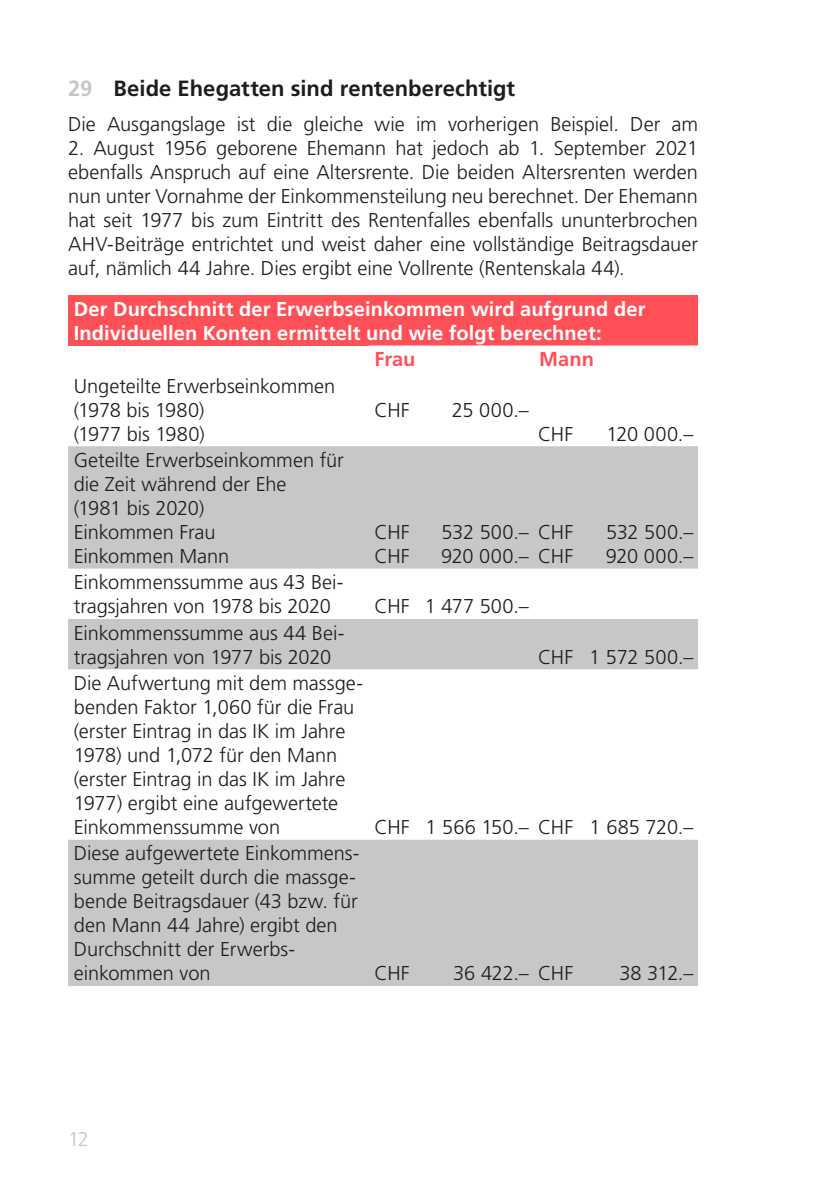
<style>
.page{position:relative;width:840px;height:1191px;background:#fff}
.page>*{position:absolute;margin:0;border:0;box-sizing:border-box;transform-origin:0 0}
.t1{font:700 22px "Frutiger LT Std";color:#1d1d1b}
.Grundtext{font:300 20px/24px "Frutiger LT Std";letter-spacing:-.005em;color:#1d1d1b}
.Tabellen_Text_Weiss{font:700 20px/24px "Frutiger LT Std";letter-spacing:.005em;color:#fff}
.Tabellen_Text_Weiss-2{font:700 20px "Frutiger LT Std";color:#ff5057}
.t2{font:300 20px "Frutiger LT Std";color:#c7c7c6}
.s1{color:#c7c7c6}
</style>
<div class="page">
<div style="left:68px;top:295px;width:629px;height:50px;background:#ff5057"></div>
<svg style="left:369px;top:345px;width:328px;height:1px"></svg>
<svg style="left:68px;top:446px;width:629px;height:540px;fill:#c7c7c6"></svg>
<p class="t1" style="left:68px;top:75px;width:448px"><span class="s1">29</span> Beide Ehegatten sind rentenberechtigt</p>
<p class="Grundtext" style="left:68px;top:113px;width:631px">Die Ausgangslage ist die gleiche wie im vorherigen Beispiel. Der am</p>
<p class="Grundtext" style="left:68px;top:137px;width:631px;text-align:justify">2. August 1956 geborene Ehemann hat jedoch ab 1. September 2021 ebenfalls Anspruch auf eine Altersrente. Die beiden Altersrenten werden nun unter Vornahme der Einkommensteilung neu berechnet. Der Ehemann hat seit 1977 bis zum Eintritt des Rentenfalles ebenfalls ununterbrochen AHV-Beiträge entrichtet und weist daher eine vollständige Beitragsdauer auf, nämlich 44 Jahre. Dies ergibt eine Vollrente (Rentenskala 44).</p>
<p class="Tabellen_Text_Weiss" style="left:74px;top:297px;width:573px">Der Durchschnitt der Erwerbseinkommen wird aufgrund der<br>Individuellen Konten ermittelt und wie folgt berechnet:</p>
<p class="Tabellen_Text_Weiss-2" style="left:374px;top:347px;width:42px">Frau</p>
<p class="Tabellen_Text_Weiss-2" style="left:539px;top:347px;width:56px">Mann</p>
<p class="Grundtext" style="left:74px;top:374px;width:263px">Ungeteilte Erwerbseinkommen (1978 bis 1980)<br>(1977 bis 1980)</p>
<p class="Grundtext" style="left:374px;top:398px;width:37px">CHF</p>
<p class="Grundtext" style="left:451px;top:398px;width:78px">25 000.–</p>
<p class="Grundtext" style="left:537px;top:422px;width:37px">CHF</p>
<p class="Grundtext" style="left:606px;top:422px;width:88px">120 000.–</p>
<p class="Grundtext" style="left:74px;top:448px;width:271px">Geteilte Erwerbseinkommen für die Zeit während der Ehe<br>(1981 bis 2020)<br>Einkommen Frau<br>Einkommen Mann</p>
<p class="Grundtext" style="left:74px;top:570px;width:271px">Einkommenssumme aus 43 Bei&shy;tragsjahren von 1978 bis 2020</p>
<p class="Grundtext" style="left:74px;top:621px;width:272px">Einkommenssumme aus 44 Bei&shy;tragsjahren von 1977 bis 2020</p>
<p class="Grundtext" style="left:74px;top:671px;width:291px">Die Aufwertung mit dem massge&shy;benden Faktor 1,060 für die Frau (erster Eintrag in das IK im Jahre<br>1978) und 1,072 für den Mann (erster Eintrag in das IK im Jahre<br>1977) ergibt eine aufgewertete<br>Einkommenssumme von</p>
<p class="Grundtext" style="left:74px;top:841px;width:287px">Diese aufgewertete Einkommens&shy;summe geteilt durch die massge&shy;bende Beitragsdauer (43 bzw. für den Mann 44 Jahre) ergibt den<br>Durchschnitt der Erwerbs&shy;einkommen von</p>
<p class="Grundtext" style="left:374px;top:520px;width:37px">CHF<br>CHF</p>
<p class="Grundtext" style="left:441px;top:520px;width:89px">532 500.–<br>920 000.–</p>
<p class="Grundtext" style="left:537px;top:520px;width:37px">CHF<br>CHF</p>
<p class="Grundtext" style="left:605px;top:520px;width:89px">532 500.–<br>920 000.–</p>
<p class="Grundtext" style="left:374px;top:594px;width:37px">CHF</p>
<p class="Grundtext" style="left:424px;top:594px;width:106px">1 477 500.–</p>
<p class="Grundtext" style="left:537px;top:645px;width:37px">CHF</p>
<p class="Grundtext" style="left:588px;top:645px;width:106px">1 572 500.–</p>
<p class="Grundtext" style="left:374px;top:815px;width:37px">CHF</p>
<p class="Grundtext" style="left:425px;top:815px;width:105px">1 566 150.–</p>
<p class="Grundtext" style="left:537px;top:815px;width:37px">CHF</p>
<p class="Grundtext" style="left:589px;top:815px;width:105px">1 685 720.–</p>
<p class="Grundtext" style="left:374px;top:961px;width:37px">CHF</p>
<p class="Grundtext" style="left:453px;top:961px;width:77px">36 422.–</p>
<p class="Grundtext" style="left:537px;top:961px;width:37px">CHF</p>
<p class="Grundtext" style="left:619px;top:961px;width:76px">38 312.–</p>
<p class="t2" style="left:68px;top:1127px;width:22px">12</p>
</div>
